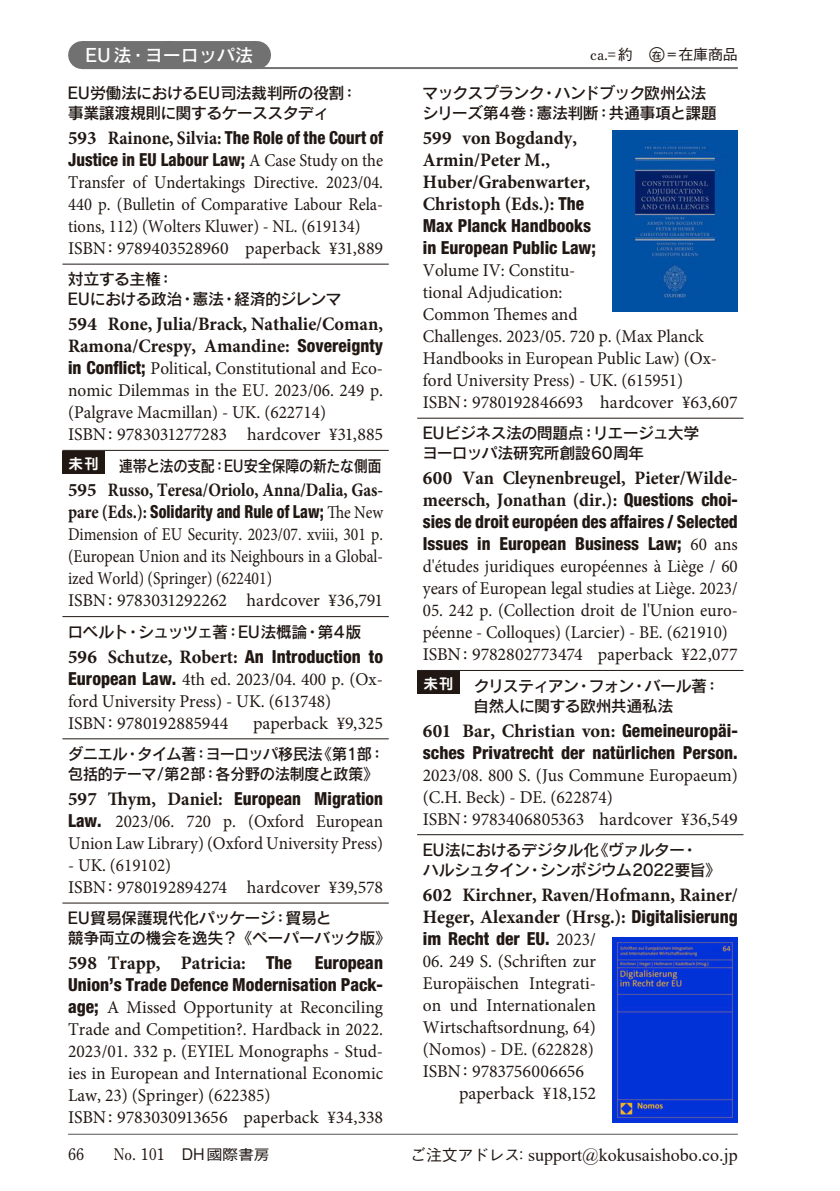
<style>
.page{position:relative;width:840px;height:1191px;background:#fff}
.page>*{position:absolute;margin:0;border:0;box-sizing:border-box;transform-origin:0 0}
.t1{font:700 19px/22px "Minion Pro";color:#211814}
.t2{font:18px/22px "Minion Pro";color:#211814}
.t3{font:18px/22px "Minion Pro";color:#211814;scale:.96 1}
.t4{font:18px/22px "Minion Pro";color:#211814;scale:.95 1}
.t5{font:18px/22px "Minion Pro";color:#211814;scale:.92 1}
.t6{font:18px/22px "Minion Pro";color:#211814;scale:.87 1}
.t7{font:800 condensed 18px/22px "Helvetica Neue LT Std";color:#211814;scale:.95 1}
.t8{font:800 condensed 18px/22px "Helvetica Neue LT Std";color:#211814;text-align:right}
.t9{font:800 condensed 18px/22px "Helvetica Neue LT Std";color:#211814;scale:.92 1}
.t10{font:800 condensed 18px "Helvetica Neue LT Std";color:#211814;scale:.87 1}
.t11{font:800 condensed 18px/22px "Helvetica Neue LT Std";color:#211814;scale:.96 1}
.t12{font:18px "Times New Roman";color:#211814}
.t13{font:18px "Rodin Pro DB";color:#fff}
.t14{font:16px/20px "Rodin Pro DB";letter-spacing:-.04em;color:#211814}
.t15{font:16px/20px "Rodin Pro DB";letter-spacing:-.04em;color:#211814;scale:.96 1}
.t16{font:16px "Rodin Pro DB";letter-spacing:-.04em;color:#211814;scale:.89 1}
.t17{font:700 16px "Futo Min A101 Pro";letter-spacing:-.01em;color:#211814;scale:.95 1}
.t18{font:500 15px "Gothic BBB Pro";color:#211814}
.t19{font:700 14px "Shin M Go Pro De";color:#fff}
.s1{font-family:"Futo Min A101 Pro";font-weight:700}
.s2{font-family:"Rodin Pro DB";font-weight:400;font-size:17px}
.s3{font-family:"Rodin Pro DB";font-weight:400;font-size:10px}
.s4{font-family:"Midashi Min Pro MA31"}
.s5{font-family:"Minion Pro";font-weight:700;font-stretch:normal;font-size:19px}
.s6{font-family:"Minion Pro";font-weight:400;font-stretch:normal}
.s7{font-size:19px}
.s8{font-family:"Helvetica Neue LT Std";font-weight:800;font-stretch:condensed;font-size:18px}
.s9{font-family:"Helvetica Neue LT Std";font-weight:800;font-stretch:condensed}
.s10{font-family:"Gothic BBB Pro";font-weight:500}
.s11{font-family:"Gothic BBB Pro";font-weight:500;font-size:14.4px}
.s12{font-family:"Gothic BBB Pro";font-weight:500;font-size:16px}
.s13{font-family:"Ryumin Pro";font-size:16px}
</style>
<div class="page">
<img style="left:612px;top:130px;width:125px;height:181px">
<img style="left:612px;top:937px;width:125px;height:186px">
<hr style="left:62px;top:264px;width:326px;height:1px;background:#211814">
<hr style="left:62px;top:450px;width:326px;height:1px;background:#211814">
<hr style="left:62px;top:616px;width:326px;height:1px;background:#211814">
<hr style="left:62px;top:738px;width:326px;height:1px;background:#211814">
<hr style="left:62px;top:902px;width:326px;height:1px;background:#211814">
<div style="left:62px;top:451px;width:43px;height:22px;background:#211814"></div>
<hr style="left:417px;top:418px;width:326px;height:1px;background:#211814">
<hr style="left:417px;top:670px;width:326px;height:1px;background:#211814">
<hr style="left:417px;top:834px;width:326px;height:1px;background:#211814">
<div style="left:417px;top:671px;width:42px;height:22px;background:#211814"></div>
<hr style="left:68px;top:1133px;width:669px;height:1px;background:#717171">
<div style="left:82px;top:41px;width:174px;height:28px;background:#717171"></div>
<svg style="left:256px;top:41px;width:1px;height:26px"></svg>
<hr style="left:82px;top:67px;width:655px;height:2px;background:#717171">
<p class="t13" style="left:85px;top:43px;width:169px">EU法・ヨーロッパ法</p>
<p class="t18" style="left:590px;top:43px;width:149px"><span class="s1">ca.=</span>約 <span class="s2">○</span><span class="s3">在</span> =在庫商品</p>
<p class="t14" style="left:68px;top:82px;width:291px">EU労働法におけるEU司法裁判所の役割<span class="s4">：</span>事業譲渡規則に関するケーススタディ</p>
<p class="t9" style="left:68px;top:126px;width:344px"><span class="s5">593 Rainone, Silvia:</span> The Role of the Court of<br>Justice in EU Labour Law; <span class="s6">A Case Study on the</span></p>
<p class="t5" style="left:68px;top:171px;width:344px">Transfer of Undertakings Directive. 2023/04.<br>440 p. (Bulletin of Comparative Labour Rela&shy;tions, 112) (Wolters Kluwer) - NL. (619134)<br>ISBN<span class="s7">:</span> 9789403528960 paperback ¥31,889</p>
<p class="t14" style="left:68px;top:269px;width:275px">対立する主権<span class="s4">：<br></span>EUにおける政治<span class="s4">・</span>憲法<span class="s4">・</span>経済的ジレンマ</p>
<p class="t1" style="left:68px;top:313px;width:316px">594 Rone, Julia/Brack, Nathalie/Coman,<br>Ramona/Crespy, Amandine: <span class="s8">Sovereignty</span></p>
<p class="t3" style="left:68px;top:357px;width:329px"><span class="s9">in Conflict;</span> Political, Constitutional and Eco&shy;nomic Dilemmas in the EU. 2023/06. 249 p. (Palgrave Macmillan) - UK. (622714)<br>ISBN<span class="s7">:</span> 9783031277283 hardcover ¥31,885</p>
<p class="t16" style="left:119px;top:455px;width:296px">連帯と法の支配<span class="s4">：</span>EU安全保障の新たな側面</p>
<p class="t1" style="left:68px;top:479px;width:316px">595 Russo, Teresa/Oriolo, Anna/Dalia, Gas-</p>
<p class="t10" style="left:68px;top:501px;width:363px"><span class="s5">pare (Eds.):</span> Solidarity and Rule of Law; <span class="s6">The New</span></p>
<p class="t6" style="left:68px;top:524px;width:363px">Dimension of EU Security. 2023/07. xviii, 301 p. (European Union and its Neighbours in a Global&shy;ized World) (Springer) (622401)<br>ISBN<span class="s7">:</span> 9783031292262 hardcover ¥36,791</p>
<p class="t14" style="left:67px;top:621px;width:295px">ロベルト<span class="s4">・</span>シュッツェ著<span class="s4">：</span>EU法概論<span class="s4">・</span>第4版</p>
<p class="t1" style="left:68px;top:645px;width:316px">596 Schutze, Robert: <span class="s8">An Introduction to</span></p>
<p class="t2" style="left:68px;top:668px;width:316px"><span class="s9">European Law.</span> 4th ed. 2023/04. 400 p. (Ox&shy;ford University Press) - UK. (613748)<br>ISBN<span class="s7">:</span> 9780192885944</p>
<p class="t19" style="left:69px;top:452px;width:31px">未刊</p>
<p class="t2" style="left:253px;top:712px;width:131px">paperback ¥9,325</p>
<p class="t15" style="left:68px;top:743px;width:331px">ダニエル<span class="s4">・</span>タイム著<span class="s4">：</span>ヨーロッパ移民法《第1部<span class="s4">：</span>包括的テーマ/第2部<span class="s4">：</span>各分野の法制度と政策》</p>
<p class="t7" style="left:68px;top:787px;width:333px"><span class="s5">597 Thym, Daniel:</span> European Migration</p>
<p class="t4" style="left:68px;top:810px;width:333px"><span class="s9">Law.</span> 2023/06. 720 p. (Oxford European<br>Union Law Library) (Oxford University Press)</p>
<p class="t4" style="left:68px;top:854px;width:333px">- UK. (619102)<br>ISBN<span class="s7">:</span> 9780192894274 hardcover ¥39,578</p>
<p class="t14" style="left:68px;top:907px;width:325px">EU貿易保護現代化パッケージ<span class="s4">：</span>貿易と<br>競争両立の機会を逸失？《ペーパーバック版》</p>
<p class="t1" style="left:68px;top:951px;width:225px">598 Trapp, Patricia: <span class="s8">The</span></p>
<p class="t8" style="left:68px;top:951px;width:316px">European<br>Union’s Trade Defence Modernisation Pack-</p>
<p class="t2" style="left:68px;top:996px;width:316px"><span class="s9">age;</span> A Missed Opportunity at Reconciling Trade and Competition?. Hardback in 2022.<br>2023/01. 332 p. (EYIEL Monographs - Stud&shy;ies in European and International Economic Law, 23) (Springer) (622385)<br>ISBN<span class="s7">:</span> 9783030913656 paperback ¥34,338</p>
<p class="t14" style="left:422px;top:82px;width:296px">マックスプランク<span class="s4">・</span>ハンドブック欧州公法シリーズ第4巻<span class="s4">：</span>憲法判断<span class="s4">：</span>共通事項と課題</p>
<p class="t1" style="left:422px;top:127px;width:169px">599 von Bogdandy,<br>Armin/Peter M.,<br>Huber/Grabenwarter,<br>Christoph (Eds.): <span class="s8">The</span></p>
<p class="t11" style="left:422px;top:214px;width:182px">Max Planck Handbooks in European Public Law;</p>
<p class="t3" style="left:422px;top:259px;width:329px">Volume IV: Constitu-<br>tional Adjudication:<br>Common Themes and<br>Challenges. 2023/05. 720 p. (Max Planck<br>Handbooks in European Public Law) (Ox&shy;ford University Press) - UK. (615951)<br>ISBN<span class="s7">:</span> 9780192846693 hardcover ¥63,607</p>
<p class="t14" style="left:422px;top:423px;width:278px">EUビジネス法の問題点<span class="s4">：</span>リエージュ大学ヨーロッパ法研究所創設60周年</p>
<p class="t1" style="left:422px;top:467px;width:316px">600 Van Cleynenbreugel, Pieter/Wilde&shy;meersch, Jonathan (dir.): <span class="s8">Questions choi-</span></p>
<p class="t7" style="left:422px;top:510px;width:333px">sies de droit européen des affaires / Selected<br>Issues in European Business Law; <span class="s6">60 ans</span></p>
<p class="t4" style="left:422px;top:555px;width:333px">d'études juridiques européennes à Liège / 60 years of European legal studies at Liège. 2023/</p>
<p class="t4" style="left:422px;top:599px;width:333px">05. 242 p. (Collection droit de l'Union euro&shy;péenne - Colloques) (Larcier) - BE. (621910)<br>ISBN<span class="s7">:</span> 9782802773474 paperback ¥22,077</p>
<p class="t14" style="left:473px;top:675px;width:248px">クリスティアン<span class="s4">・</span>フォン<span class="s4">・</span>バール著<span class="s4">：</span>自然人に関する欧州共通私法</p>
<p class="t1" style="left:422px;top:719px;width:316px">601 Bar, Christian von: <span class="s8">Gemeineuropäi-</span></p>
<p class="t8" style="left:422px;top:741px;width:316px">sches Privatrecht der natürlichen Person.</p>
<p class="t2" style="left:422px;top:764px;width:316px">2023/08. 800 S. (Jus Commune Europaeum) (C.H. Beck) - DE. (622874)<br>ISBN<span class="s7">:</span> 9783406805363 hardcover ¥36,549</p>
<p class="t14" style="left:422px;top:839px;width:300px">EU法におけるデジタル化《ヴァルター<span class="s4">・<br></span>ハルシュタイン<span class="s4">・</span>シンポジウム2022要旨》</p>
<p class="t1" style="left:422px;top:883px;width:316px">602 Kirchner, Raven/Hofmann, Rainer/<br>Heger, Alexander (Hrsg.): <span class="s8">Digitalisierung</span></p>
<p class="t8" style="left:422px;top:927px;width:174px">im Recht der EU. <span class="s6">2023/</span></p>
<p class="t2" style="left:422px;top:950px;width:174px">06. 249 S. (Schriften zur</p>
<p class="t2" style="left:422px;top:972px;width:174px">Europäischen Integrati-</p>
<p class="t2" style="left:422px;top:994px;width:174px">on und Internationalen</p>
<p class="t2" style="left:422px;top:1016px;width:174px">Wirtschaftsordnung, 64)</p>
<p class="t2" style="left:422px;top:1038px;width:172px">(Nomos) - DE. (622828)</p>
<p class="t2" style="left:422px;top:1060px;width:163px">ISBN<span class="s7">:</span> 9783756006656</p>
<p class="t2" style="left:459px;top:1082px;width:138px">paperback ¥18,152</p>
<p class="t19" style="left:423px;top:672px;width:31px">未刊</p>
<p class="t17" style="left:68px;top:1141px;width:19px">66</p>
<p class="t17" style="left:113px;top:1141px;width:166px">No. 101　<span class="s10">DH</span><span class="s11">國際書房</span></p>
<p class="t12" style="left:410px;top:1141px;width:329px"><span class="s12">ご注文アドレス</span><span class="s13">:</span> support@kokusaishobo.co.jp</p>
</div>
